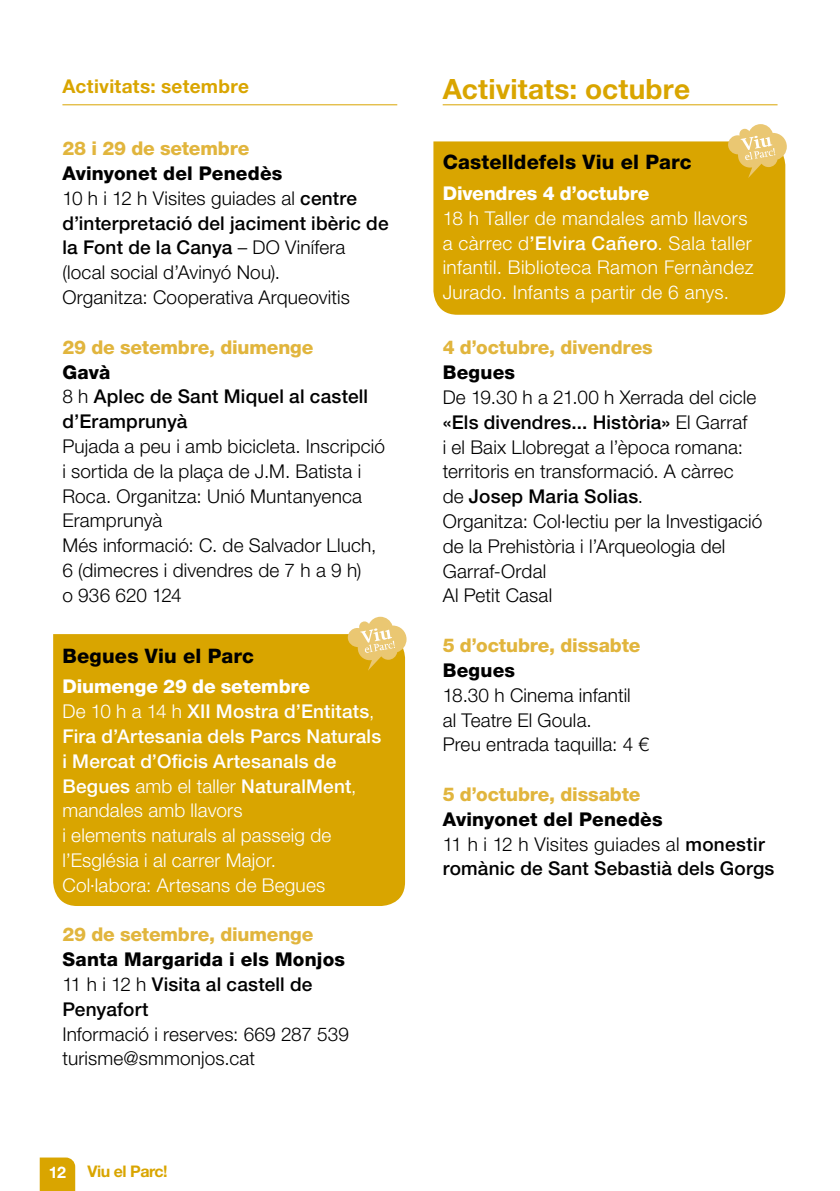
<style>
.page{position:relative;width:840px;height:1191px;background:#fff}
.page>*{position:absolute;margin:0;border:0;box-sizing:border-box;transform-origin:0 0}
.t1{font:700 28px "Helvetica Neue LT Std";letter-spacing:.01em;color:#d9a500}
.t2{font:800 20px "Helvetica Neue LT Std";letter-spacing:.01em;color:#000}
.t3{font:300 19px/24.8px "Helvetica Neue LT Std";letter-spacing:.01em;color:#000}
.t4{font:300 19px/24.8px "Helvetica Neue LT Std";letter-spacing:.015em;color:#fff}
.t5{font:500 19px/24.8px "Helvetica Neue LT Std";letter-spacing:.01em;color:#000}
.t6{font:800 19px "Helvetica Neue LT Std";letter-spacing:-.01em;color:#e1b53d}
.t7{font:800 19px "Helvetica Neue LT Std";letter-spacing:-.005em;color:#fff}
.t8{font:700 19px "Helvetica Neue LT Std";letter-spacing:.015em;color:#d9a500}
.t9{font:800 19px "Helvetica Neue LT Std";letter-spacing:.015em;color:#000}
.t10{font:700 16px "Helvetica Neue LT Std";letter-spacing:-.03em;color:#d9a500}
.t11{font:700 16px "Helvetica Neue LT Std";color:#fff}
.s1{font-weight:800}
.s2{font-weight:500}
.s3{font-weight:300}
</style>
<div class="page">
<svg style="left:40px;top:1157px;width:35px;height:34px"></svg>
<div style="left:433px;top:141px;width:351px;height:174px;background:#d9a500"></div>
<svg style="left:727px;top:124px;width:59px;height:54px"></svg>
<div style="left:53px;top:634px;width:352px;height:272px;background:#d9a500"></div>
<svg style="left:347px;top:617px;width:59px;height:53px"></svg>
<hr style="left:62px;top:104px;width:335px;height:1px;background:#d9a500">
<hr style="left:442px;top:104px;width:335px;height:1px;background:#d9a500">
<p class="t8" style="left:62px;top:74px;width:188px">Activitats: setembre</p>
<h1 class="t1" style="left:442px;top:72px;width:249px">Activitats: octubre</h1>
<p class="t6" style="left:62px;top:137px;width:188px">28 i 29 de setembre</p>
<p class="t3" style="left:62px;top:160px;width:327px"><span class="s1">Avinyonet del Penedès<br></span>10 h i 12 h Visites guiades al <span class="s2">centre d’interpretació del jaciment ibèric de la Font de la Canya</span> – DO Vinífera (local social d’Avinyó Nou).<br>Organitza: Cooperativa Arqueovitis</p>
<p class="t6" style="left:62px;top:336px;width:252px">29 de setembre, diumenge</p>
<p class="t5" style="left:62px;top:359px;width:307px"><span class="s1">Gavà<br></span><span class="s3">8 h</span> Aplec de Sant Miquel al castell d’Eramprunyà</p>
<p class="t3" style="left:62px;top:433px;width:324px">Pujada a peu i amb bicicleta. Inscripció i sortida de la plaça de J.M. Batista i<br>Roca. Organitza: Unió Muntanyenca<br>Eramprunyà<br>Més informació: C. de Salvador Lluch,<br>6 (dimecres i divendres de 7 h a 9 h)<br>o 936 620 124</p>
<p class="t2" style="left:62px;top:644px;width:193px">Begues Viu el Parc</p>
<p class="t4" style="left:62px;top:674px;width:320px"><span class="s1">Diumenge 29 de setembre<br></span>De 10 h a 14 h <span class="s2">XII Mostra d’Entitats</span>,<br><span class="s2">Fira d’Artesania dels Parcs Naturals i Mercat d’Oficis Artesanals de<br>Begues</span> amb el taller <span class="s2">NaturalMent</span>, mandales amb llavors<br>i elements naturals al passeig de l’Església i al carrer Major.<br>Col·labora: Artesans de Begues</p>
<p class="t6" style="left:62px;top:923px;width:252px">29 de setembre, diumenge</p>
<p class="t5" style="left:62px;top:947px;width:284px"><span class="s1">Santa Margarida i els Monjos<br></span><span class="s3">11 h i 12 h</span> Visita al castell de<br>Penyafort</p>
<p class="t3" style="left:62px;top:1021px;width:288px">Informació i reserves: 669 287 539 turisme@smmonjos.cat</p>
<p class="t11" style="left:49px;top:1162px;width:18px">12</p>
<p class="t10" style="left:87px;top:1161px;width:82px">Viu el Parc!</p>
<p class="t2" style="left:442px;top:150px;width:250px">Castelldefels Viu el Parc</p>
<p class="t7" style="left:442px;top:182px;width:208px">Divendres 4 d’octubre</p>
<p class="t4" style="left:442px;top:205px;width:312px">18 h Taller de mandales amb llavors a càrrec d<span class="s2">’Elvira Cañero</span>. Sala taller infantil. Biblioteca Ramon Fernàndez Jurado. Infants a partir de 6 anys.</p>
<p class="t6" style="left:442px;top:336px;width:211px">4 d’octubre, divendres</p>
<p class="t9" style="left:442px;top:361px;width:74px">Begues</p>
<p class="t3" style="left:442px;top:384px;width:321px">De 19.30 h a 21.00 h Xerrada del cicle <span class="s2">«Els divendres... Història»</span> El Garraf<br>i el Baix Llobregat a l’època romana: territoris en transformació. A càrrec<br>de <span class="s2">Josep Maria Solias</span>.<br>Organitza: Col·lectiu per la Investigació de la Prehistòria i l’Arqueologia del<br>Garraf-Ordal<br>Al Petit Casal</p>
<p class="t6" style="left:442px;top:634px;width:199px">5 d’octubre, dissabte</p>
<p class="t9" style="left:442px;top:659px;width:74px">Begues</p>
<p class="t3" style="left:442px;top:682px;width:208px">18.30 h Cinema infantil<br>al Teatre El Goula.<br>Preu entrada taquilla: 4 €</p>
<p class="t6" style="left:442px;top:783px;width:199px">5 d’octubre, dissabte</p>
<p class="t5" style="left:442px;top:806px;width:333px"><span class="s1">Avinyonet del Penedès<br></span><span class="s3">11 h i 12 h Visites guiades al</span> monestir romànic de Sant Sebastià dels Gorgs</p>
</div>
